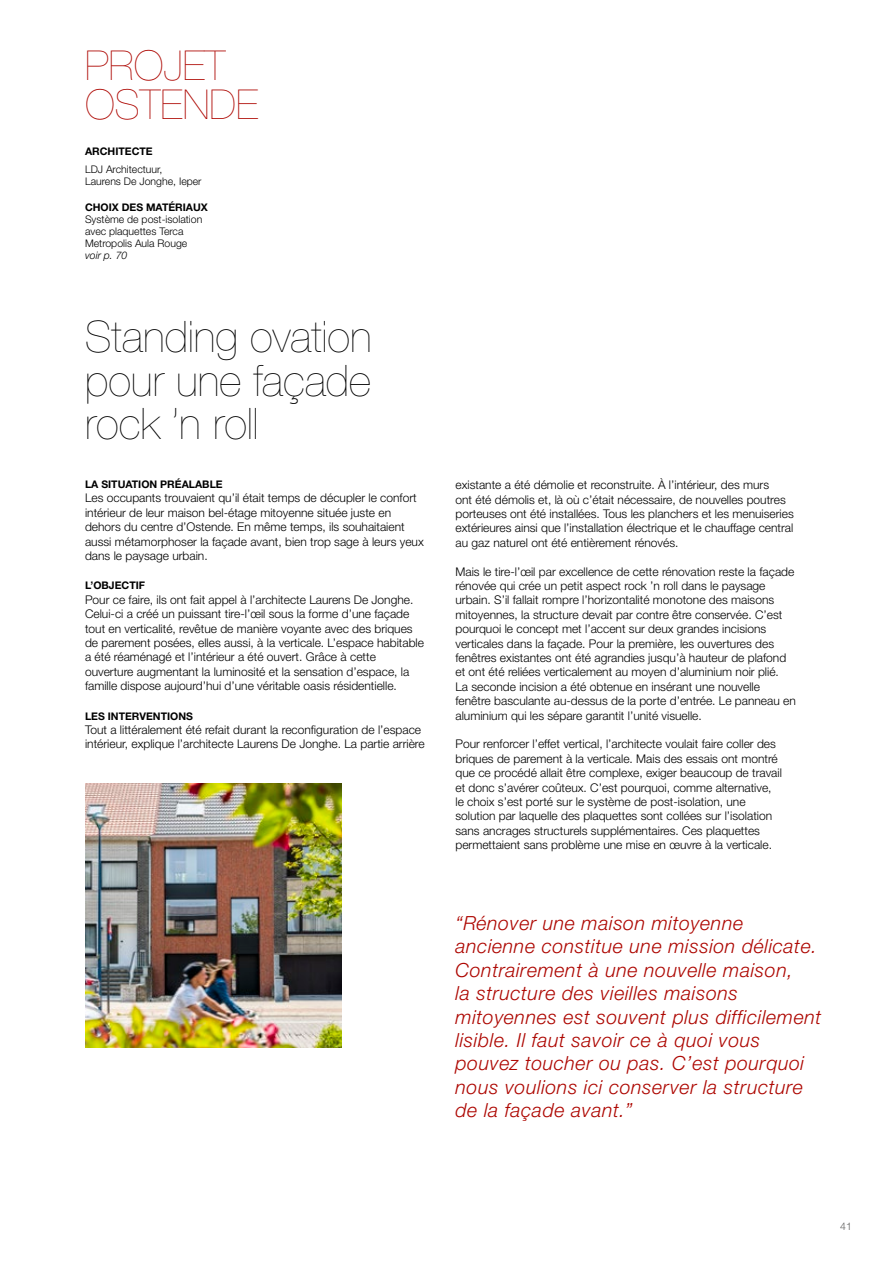
<style>
.page{position:relative;width:893px;height:1263px;background:#fff}
.page>*{position:absolute;margin:0;border:0;box-sizing:border-box;transform-origin:0 0}
.t1{font:200 43.5px/43.5px "Helvetica Neue LT Std";color:#000;text-align:justify}
.t2{font:200 41.25px/39px "Helvetica Neue LT Std";color:#ad0600}
.t3{font:italic 300 19.5px/23.4px "Helvetica Neue LT Std";letter-spacing:.03em;color:#ad0600}
.t4{font:300 12px/14.4px "Helvetica Neue LT Std";color:#000}
.t5{font:300 10.5px/12px "Helvetica Neue LT Std";color:#000}
.t6{font:700 10.5px "Helvetica Neue LT Std";color:#000}
.t7{font:italic 300 10.5px "Helvetica Neue LT Std";color:#000}
.t8{font:300 10.5px "Helvetica Neue LT Std";color:#626261}
</style>
<div class="page">
<img style="left:86px;top:783px;width:255px;height:264px">
<h2 class="t2" style="left:85px;top:46px;width:175px">PROJET<br>OSTENDE</h2>
<p class="t6" style="left:85px;top:145px;width:69px">ARCHITECTE</p>
<p class="t5" style="left:85px;top:163px;width:118px">LDJ Architectuur,<br>Laurens De Jonghe, Ieper</p>
<p class="t6" style="left:85px;top:200px;width:124px">CHOIX DES MATÉRIAUX</p>
<p class="t5" style="left:85px;top:213px;width:119px">Système de post-isolation avec plaquettes Terca<br>Metropolis Aula Rouge</p>
<p class="t7" style="left:85px;top:249px;width:44px">voir p. 70</p>
<h1 class="t1" style="left:85px;top:315px;width:288px">Standing ovation pour une façade rock ’n roll</h1>
<p class="t6" style="left:85px;top:478px;width:139px">LA SITUATION PRÉALABLE</p>
<p class="t4" style="left:85px;top:491px;width:340px">Les occupants trouvaient qu’il était temps de décupler le confort intérieur de leur maison bel-étage mitoyenne située juste en dehors du centre d’Ostende. En même temps, ils souhaitaient aussi métamorphoser la façade avant, bien trop sage à leurs yeux dans le paysage urbain.</p>
<p class="t6" style="left:85px;top:579px;width:62px">L’OBJECTIF</p>
<p class="t4" style="left:85px;top:592px;width:340px">Pour ce faire, ils ont fait appel à l’architecte Laurens De Jonghe.<br>Celui-ci a créé un puissant tire-l’œil sous la forme d’une façade tout en verticalité, revêtue de manière voyante avec des briques de parement posées, elles aussi, à la verticale. L’espace habitable a été réaménagé et l’intérieur a été ouvert. Grâce à cette ouverture augmentant la luminosité et la sensation d’espace, la famille dispose aujourd’hui d’une véritable oasis résidentielle.</p>
<p class="t6" style="left:85px;top:709px;width:109px">LES INTERVENTIONS</p>
<p class="t4" style="left:85px;top:722px;width:341px">Tout a littéralement été refait durant la reconfiguration de l’espace intérieur, explique l’architecte Laurens De Jonghe. La partie arrière</p>
<p class="t4" style="left:455px;top:477px;width:340px">existante a été démolie et reconstruite. À l’intérieur, des murs<br>ont été démolis et, là où c’était nécessaire, de nouvelles poutres porteuses ont été installées. Tous les planchers et les menuiseries extérieures ainsi que l’installation électrique et le chauffage central au gaz naturel ont été entièrement rénovés.</p>
<p class="t4" style="left:455px;top:564px;width:342px">Mais le tire-l’œil par excellence de cette rénovation reste la façade rénovée qui crée un petit aspect rock ’n roll dans le paysage urbain. S’il fallait rompre l’horizontalité monotone des maisons mitoyennes, la structure devait par contre être conservée. C’est pourquoi le concept met l’accent sur deux grandes incisions verticales dans la façade. Pour la première, les ouvertures des fenêtres existantes ont été agrandies jusqu’à hauteur de plafond et ont été reliées verticalement au moyen d’aluminium noir plié.<br>La seconde incision a été obtenue en insérant une nouvelle fenêtre basculante au-dessus de la porte d’entrée. Le panneau en aluminium qui les sépare garantit l’unité visuelle.</p>
<p class="t4" style="left:455px;top:737px;width:328px">Pour renforcer l’effet vertical, l’architecte voulait faire coller des briques de parement à la verticale. Mais des essais ont montré que ce procédé allait être complexe, exiger beaucoup de travail et donc s’avérer coûteux. C’est pourquoi, comme alternative, le choix s’est porté sur le système de post-isolation, une solution par laquelle des plaquettes sont collées sur l’isolation sans ancrages structurels supplémentaires. Ces plaquettes permettaient sans problème une mise en œuvre à la verticale.</p>
<p class="t3" style="left:455px;top:911px;width:367px">“Rénover une maison mitoyenne ancienne constitue une mission délicate.<br>Contrairement à une nouvelle maison,<br>la structure des vieilles maisons mitoyennes est souvent plus difficilement lisible. Il faut savoir ce à quoi vous pouvez toucher ou pas. C’est pourquoi nous voulions ici conserver la structure de la façade avant.”</p>
<p class="t8" style="left:840px;top:1220px;width:13px">41</p>
</div>
